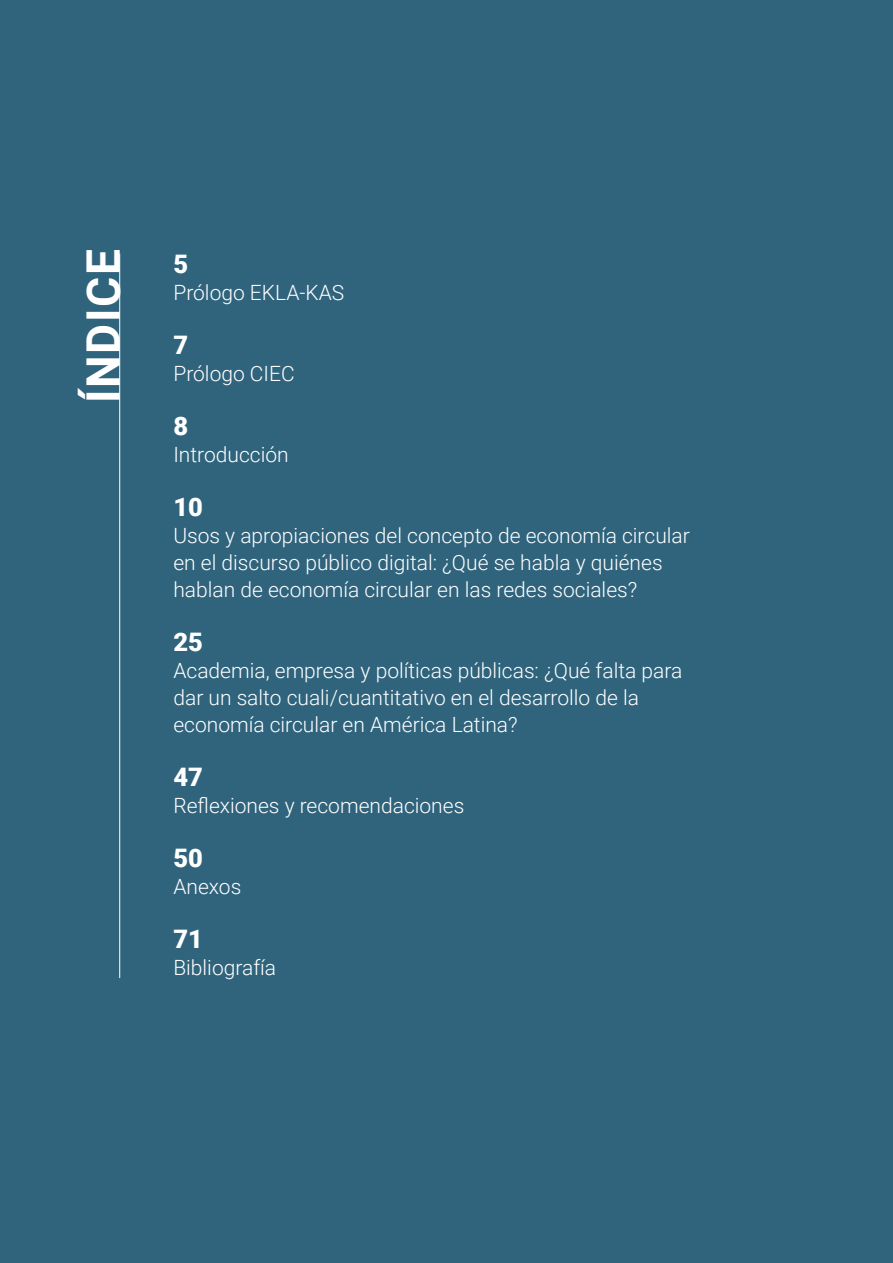
<style>
.page{position:relative;width:893px;height:1263px;background:#30647d}
.page>*{position:absolute;margin:0;border:0;box-sizing:border-box;transform-origin:0 0}
.t1{font:700 46.2px "Roboto";letter-spacing:.035em;color:#fff}
.t2{font:900 25.5px "Roboto";color:#fff}
.t3{font:300 21px/27px "Roboto";color:#fff}
</style>
<div class="page">
<hr style="left:119px;top:254px;width:1px;height:724px;background:#fff">
<h1 class="t1" style="left:71px;top:403px;width:156px;rotate:-90deg">ÍNDICE</h1>
<p class="t2" style="left:173px;top:246px;width:16px">5</p>
<p class="t3" style="left:173px;top:278px;width:172px">Prólogo EKLA-KAS</p>
<p class="t2" style="left:173px;top:327px;width:16px">7</p>
<p class="t3" style="left:173px;top:359px;width:123px">Prólogo CIEC</p>
<p class="t2" style="left:173px;top:408px;width:16px">8</p>
<p class="t3" style="left:173px;top:440px;width:117px">Introducción</p>
<p class="t2" style="left:173px;top:489px;width:31px">10</p>
<p class="t3" style="left:173px;top:521px;width:518px">Usos y apropiaciones del concepto de economía circular en el discurso público digital: ¿Qué se habla y quiénes hablan de economía circular en las redes sociales?</p>
<p class="t2" style="left:173px;top:624px;width:31px">25</p>
<p class="t3" style="left:173px;top:656px;width:510px">Academia, empresa y políticas públicas: ¿Qué falta para dar un salto cuali/cuantitativo en el desarrollo de la economía circular en América Latina?</p>
<p class="t2" style="left:173px;top:759px;width:31px">47</p>
<p class="t3" style="left:173px;top:791px;width:292px">Reflexiones y recomendaciones</p>
<p class="t2" style="left:173px;top:840px;width:31px">50</p>
<p class="t3" style="left:173px;top:872px;width:69px">Anexos</p>
<p class="t2" style="left:173px;top:921px;width:31px">71</p>
<p class="t3" style="left:173px;top:953px;width:104px">Bibliografía</p>
</div>
